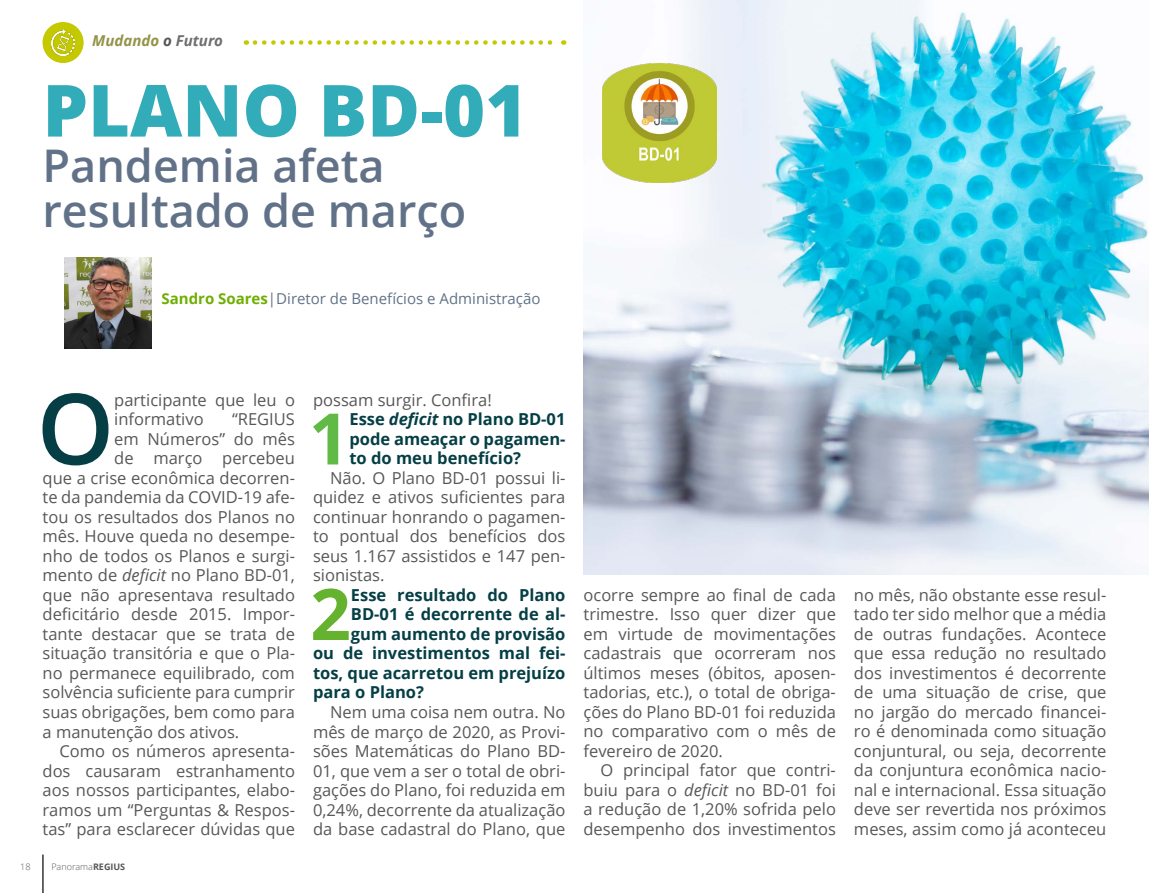
<style>
.page{position:relative;width:1149px;height:893px;background:#fff}
.page>*{position:absolute;margin:0;border:0;box-sizing:border-box;transform-origin:0 0}
.Parágrafo_simples{font:600 98.4px "Open Sans";color:#053f45}
.t1{font:800 72px "Open Sans";color:#33acb9}
.Parágrafo_simples-2{font:700 71.1px "Open Sans";color:#61ba45}
.Parágrafo_simples-3{font:700 71.1px "Open Sans";color:#65b22e}
.t2{font:600 45px "Open Sans";color:#617288}
.Parágrafo_simples-4{font:16.5px/19.5px "Open Sans";color:#575756;text-align:justify}
.Parágrafo_simples-5{font:700 16.5px/19.5px "Open Sans";color:#053f45;text-align:justify}
.t3{font:15px "Open Sans";color:#617288}
.t4{font:italic 700 15px "Open Sans";color:#949348}
.t5{font:300 9px "Open Sans";color:#575756}
.s1{color:#575756}
.s2{color:#706f6f}
.s3{font-weight:700;color:#6faf00}
.s4{font-style:italic}
.s5{font-weight:700}
</style>
<div class="page">
<svg style="left:43px;top:854px;width:1px;height:39px"></svg>
<img style="left:583px;top:0;width:565px;height:574px">
<div style="left:43px;top:22px;width:41px;height:41px;background:#c4c900;border-radius:50%"></div>
<svg style="left:255px;top:40px;width:309px;height:5px"></svg>
<img style="left:65px;top:257px;width:87px;height:92px">
<img style="left:602px;top:63px;width:114px;height:120px">
<img style="left:51px;top:30px;width:24px;height:25px">
<p class="t4" style="left:92px;top:30px;width:132px">Mudando <span class="s1">o</span> <span class="s2">Futuro</span></p>
<p class="t1" style="left:43px;top:56px;width:486px">PLANO BD-01</p>
<p class="t2" style="left:43px;top:134px;width:343px">Pandemia afeta</p>
<p class="t2" style="left:43px;top:179px;width:425px">resultado de março</p>
<p class="t3" style="left:161px;top:289px;width:380px"><span class="s3">Sandro Soares</span>|Diretor de Benefícios e Administração</p>
<p class="Parágrafo_simples" style="left:37px;top:361px;width:79px">O</p>
<p class="Parágrafo_simples-4" style="left:114px;top:390px;width:182px">participante que leu o informativo</p>
<p class="Parágrafo_simples-4" style="left:232px;top:409px;width:64px">“REGIUS</p>
<p class="Parágrafo_simples-4" style="left:114px;top:429px;width:182px">em Números” do mês</p>
<p class="Parágrafo_simples-4" style="left:114px;top:448px;width:182px">de março percebeu</p>
<p class="Parágrafo_simples-4" style="left:43px;top:468px;width:254px">que a crise econômica decorren-</p>
<p class="Parágrafo_simples-4" style="left:43px;top:487px;width:254px">te da pandemia da COVID-19 afe-</p>
<p class="Parágrafo_simples-4" style="left:43px;top:507px;width:254px">tou os resultados dos Planos no</p>
<p class="Parágrafo_simples-4" style="left:43px;top:526px;width:254px">mês. Houve queda no desempe-</p>
<p class="Parágrafo_simples-4" style="left:43px;top:546px;width:254px">nho de todos os Planos e surgi-</p>
<p class="Parágrafo_simples-4" style="left:43px;top:565px;width:254px">mento de <span class="s4">deficit</span> no Plano BD-01,</p>
<p class="Parágrafo_simples-4" style="left:43px;top:585px;width:254px">que não apresentava resultado</p>
<p class="Parágrafo_simples-4" style="left:43px;top:604px;width:254px">deficitário desde 2015. Impor-</p>
<p class="Parágrafo_simples-4" style="left:43px;top:624px;width:254px">tante destacar que se trata de</p>
<p class="Parágrafo_simples-4" style="left:43px;top:643px;width:254px">situação transitória e que o Pla-</p>
<p class="Parágrafo_simples-4" style="left:43px;top:663px;width:254px">no permanece equilibrado, com</p>
<p class="Parágrafo_simples-4" style="left:43px;top:682px;width:254px">solvência suficiente para cumprir</p>
<p class="Parágrafo_simples-4" style="left:43px;top:702px;width:254px">suas obrigações, bem como para</p>
<p class="Parágrafo_simples-4" style="left:43px;top:721px;width:198px">a manutenção dos ativos.</p>
<p class="Parágrafo_simples-4" style="left:43px;top:741px;width:254px;text-indent:17px">Como os números apresenta&shy;dos causaram estranhamento aos nossos participantes, elabo&shy;ramos um “Perguntas &amp; Respos&shy;tas” para esclarecer dúvidas que</p>
<p class="t5" style="left:20px;top:861px;width:12px">18</p>
<p class="t5" style="left:51px;top:861px;width:75px">Panorama<span class="s5">REGIUS</span></p>
<p class="Parágrafo_simples-4" style="left:313px;top:390px;width:180px">possam surgir. Confira!</p>
<p class="Parágrafo_simples-2" style="left:309px;top:388px;width:42px">1</p>
<p class="Parágrafo_simples-5" style="left:349px;top:409px;width:217px">Esse <span class="s4">deficit</span> no Plano BD-01 pode ameaçar o pagamen&shy;to do meu benefício?</p>
<p class="Parágrafo_simples-4" style="left:313px;top:468px;width:254px;text-indent:17px">Não. O Plano BD-01 possui li&shy;quidez e ativos suficientes para continuar honrando o pagamen&shy;to pontual dos benefícios dos seus 1.167 assistidos e 147 pen&shy;sionistas.</p>
<p class="Parágrafo_simples-3" style="left:310px;top:564px;width:42px">2</p>
<p class="Parágrafo_simples-5" style="left:351px;top:585px;width:216px">Esse resultado do Plano</p>
<p class="Parágrafo_simples-5" style="left:351px;top:604px;width:216px">BD-01 é decorrente de al-</p>
<p class="Parágrafo_simples-5" style="left:351px;top:624px;width:216px">gum aumento de provisão</p>
<p class="Parágrafo_simples-5" style="left:313px;top:643px;width:254px">ou de investimentos mal fei-</p>
<p class="Parágrafo_simples-5" style="left:313px;top:663px;width:254px">tos, que acarretou em prejuízo</p>
<p class="Parágrafo_simples-5" style="left:313px;top:682px;width:112px">para o Plano?</p>
<p class="Parágrafo_simples-4" style="left:313px;top:702px;width:254px;text-indent:17px">Nem uma coisa nem outra. No mês de março de 2020, as Provi&shy;sões Matemáticas do Plano BD-01, que vem a ser o total de obri&shy;gações do Plano, foi reduzida em 0,24%, decorrente da atualização da base cadastral do Plano, que</p>
<p class="Parágrafo_simples-4" style="left:583px;top:584px;width:254px">ocorre sempre ao final de cada trimestre. Isso quer dizer que em virtude de movimentações cadastrais que ocorreram nos últimos meses (óbitos, aposen&shy;tadorias, etc.), o total de obriga&shy;ções do Plano BD-01 foi reduzida no comparativo com o mês de fevereiro de 2020.</p>
<p class="Parágrafo_simples-4" style="left:583px;top:760px;width:254px;text-indent:17px">O principal fator que contri&shy;buiu para o <span class="s4">deficit</span> no BD-01 foi a redução de 1,20% sofrida pelo desempenho dos investimentos</p>
<p class="Parágrafo_simples-4" style="left:853px;top:584px;width:254px">no mês, não obstante esse resul&shy;tado ter sido melhor que a média de outras fundações. Acontece que essa redução no resultado dos investimentos é decorrente de uma situação de crise, que no jargão do mercado financei&shy;ro é denominada como situação conjuntural, ou seja, decorrente da conjuntura econômica nacio&shy;nal e internacional. Essa situação deve ser revertida nos próximos meses, assim como já aconteceu</p>
</div>
